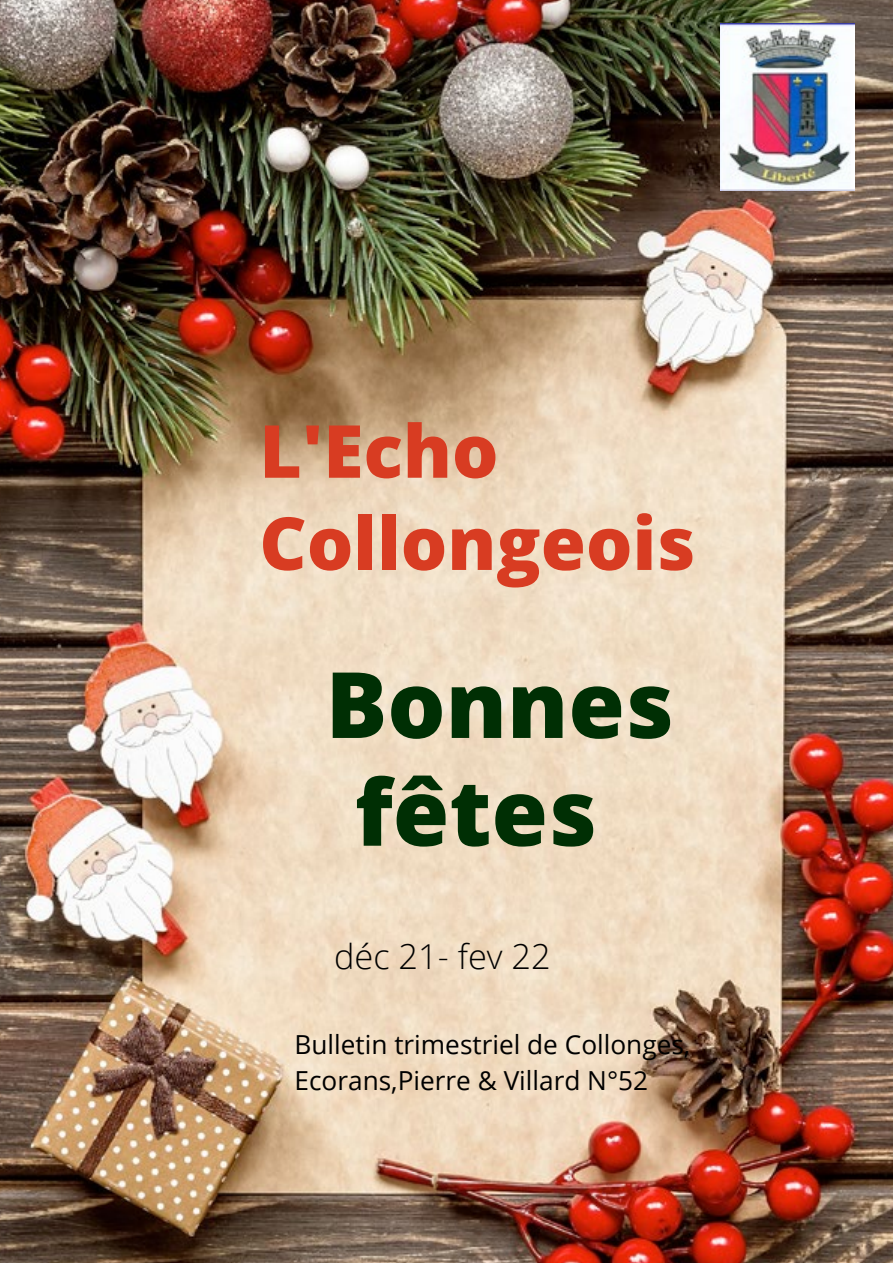
<style>
.page{position:relative;width:893px;height:1263px;background:#fff}
.page>*{position:absolute;margin:0;border:0;box-sizing:border-box;transform-origin:0 0}
.t1{font:800 91.5px/107.7px "Open Sans";color:#002f04;text-align:center}
.t2{font:800 73.2px/92.2px "Open Sans";color:#d83c22}
.t3{font:300 34.35px "Open Sans";color:#000}
.t4{font:26.25px/36px "Open Sans";color:#000}
</style>
<div class="page">
<img style="left:0;top:0;width:893px;height:1263px">
<img style="left:721px;top:23px;width:133px;height:168px">
<h2 class="t2" style="left:259px;top:401px;width:437px">L'Echo<br>Collongeois</h2>
<h1 class="t1" style="left:326px;top:646px;width:350px">Bonnes fêtes</h1>
<h3 class="t3" style="left:334px;top:932px;width:218px">déc 21- fev 22</h3>
<p class="t4" style="left:295px;top:1026px;width:397px">Bulletin trimestriel de Collonges,<br>Ecorans,Pierre &amp; Villard N°52</p>
</div>
